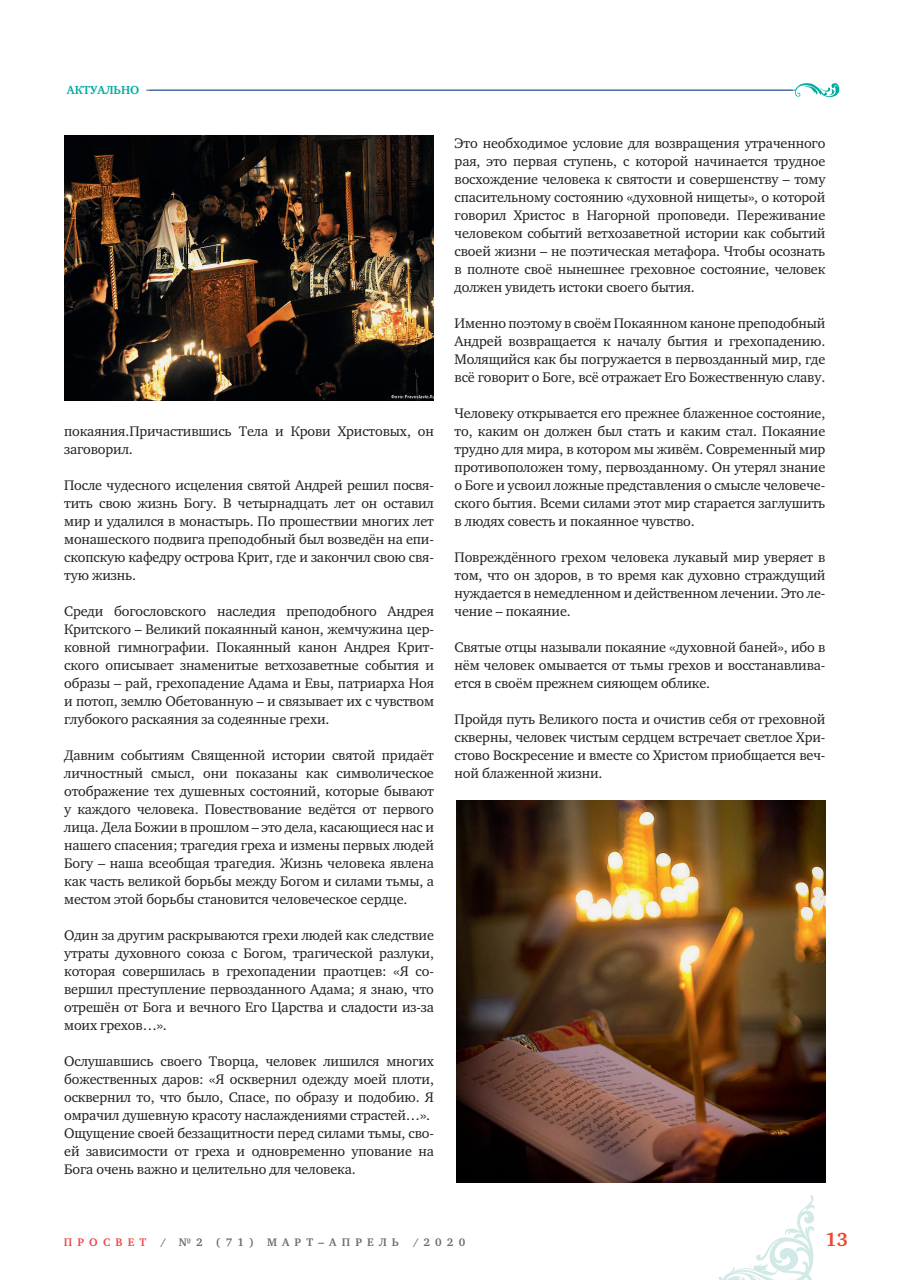
<style>
.page{position:relative;width:902px;height:1280px;background:#fff}
.page>*{position:absolute;margin:0;border:0;box-sizing:border-box;transform-origin:0 0}
.t1{font:700 19.5px "Charter C";color:#ef4732}
.t2{font:14.25px/18px "Charter C";letter-spacing:-.01em;color:#231f20;text-align:justify}
.t3{font:700 12px "Charter C";color:#00aba1}
.t4{font:700 11.25px "Charter C";letter-spacing:.46em;color:#6c6d70}
.s1{color:#ef4849}
</style>
<div class="page">
<hr style="left:149px;top:90px;width:646px;height:1px;background:#00aba1">
<svg style="left:794px;top:83px;width:46px;height:14px"></svg>
<img style="left:457px;top:800px;width:368px;height:382px">
<img style="left:65px;top:135px;width:368px;height:265px">
<hr style="left:146px;top:90px;width:646px;height:1px;background:#4c4fa1">
<svg style="left:718px;top:1195px;width:97px;height:85px"></svg>
<p class="t3" style="left:67px;top:84px;width:74px">АКТУАЛЬНО</p>
<p class="t2" style="left:64px;top:423px;width:371px">покаяния.Причастившись Тела и Крови Христовых, он заговорил.</p>
<p class="t2" style="left:64px;top:477px;width:371px">После чудесного исцеления святой Андрей решил посвя&shy;тить свою жизнь Богу. В четырнадцать лет он оставил мир и удалился в монастырь. По прошествии многих лет монашеского подвига преподобный был возведён на епи&shy;скопскую кафедру острова Крит, где и закончил свою свя&shy;тую жизнь.</p>
<p class="t2" style="left:64px;top:603px;width:371px">Среди богословского наследия преподобного Андрея Критского – Великий покаянный канон, жемчужина цер&shy;ковной гимнографии. Покаянный канон Андрея Крит&shy;ского описывает знаменитые ветхозаветные события и образы – рай, грехопадение Адама и Евы, патриарха Ноя и потоп, землю Обетованную – и связывает их с чувством глубокого раскаяния за содеянные грехи.</p>
<p class="t2" style="left:64px;top:747px;width:371px">Давним событиям Священной истории святой придаёт личностный смысл, они показаны как символическое отображение тех душевных состояний, которые бывают у каждого человека. Повествование ведётся от первого лица. Дела Божии в прошлом – это дела, касающиеся нас и нашего спасения; трагедия греха и измены первых людей Богу – наша всеобщая трагедия. Жизнь человека явлена как часть великой борьбы между Богом и силами тьмы, а местом этой борьбы становится человеческое сердце.</p>
<p class="t2" style="left:64px;top:927px;width:371px">Один за другим раскрываются грехи людей как следствие утраты духовного союза с Богом, трагической разлуки, которая совершилась в грехопадении праотцев: «Я со&shy;вершил преступление первозданного Адама; я знаю, что отрешён от Бога и вечного Его Царства и сладости из-за моих грехов…».</p>
<p class="t2" style="left:64px;top:1052px;width:371px;text-align:left">Ослушавшись своего Творца, человек лишился многих божественных даров: «Я осквернил одежду моей плоти, осквернил то, что было, Спасе, по образу и подобию. Я омрачил душевную красоту наслаждениями страстей…».<br>Ощущение своей беззащитности перед силами тьмы, сво&shy;ей зависимости от греха и одновременно упование на Бога очень важно и целительно для человека.</p>
<p class="t2" style="left:454px;top:135px;width:372px">Это необходимое условие для возвращения утраченного рая, это первая ступень, с которой начинается трудное восхождение человека к святости и совершенству – тому спасительному состоянию «духовной нищеты», о которой говорил Христос в Нагорной проповеди. Переживание человеком событий ветхозаветной истории как событий своей жизни – не поэтическая метафора. Чтобы осознать в полноте своё нынешнее греховное состояние, человек должен увидеть истоки своего бытия.</p>
<p class="t2" style="left:454px;top:315px;width:372px">Именно поэтому в своём Покаянном каноне преподобный Андрей возвращается к началу бытия и грехопадению.<br>Молящийся как бы погружается в первозданный мир, где всё говорит о Боге, всё отражает Его Божественную славу.</p>
<p class="t2" style="left:454px;top:405px;width:372px">Человеку открывается его прежнее блаженное состояние, то, каким он должен был стать и каким стал. Покаяние трудно для мира, в котором мы живём. Современный мир противоположен тому, первозданному. Он утерял знание о Боге и усвоил ложные представления о смысле человече&shy;ского бытия. Всеми силами этот мир старается заглушить в людях совесть и покаянное чувство.</p>
<p class="t2" style="left:454px;top:549px;width:372px">Повреждённого грехом человека лукавый мир уверяет в том, что он здоров, в то время как духовно страждущий нуждается в немедленном и действенном лечении. Это ле&shy;чение – покаяние.</p>
<p class="t2" style="left:454px;top:639px;width:372px">Святые отцы называли покаяние «духовной баней», ибо в нём человек омывается от тьмы грехов и восстанавлива&shy;ется в своём прежнем сияющем облике.</p>
<p class="t2" style="left:454px;top:711px;width:372px">Пройдя путь Великого поста и очистив себя от греховной скверны, человек чистым сердцем встречает светлое Хри&shy;стово Воскресение и вместе со Христом приобщается веч&shy;ной блаженной жизни.</p>
<p class="t4" style="left:64px;top:1236px;width:403px"><span class="s1">ПРОСВЕТ</span> / №2 (71) МАРТ–АПРЕЛЬ /2020</p>
<h1 class="t1" style="left:825px;top:1229px;width:24px">13</h1>
</div>
